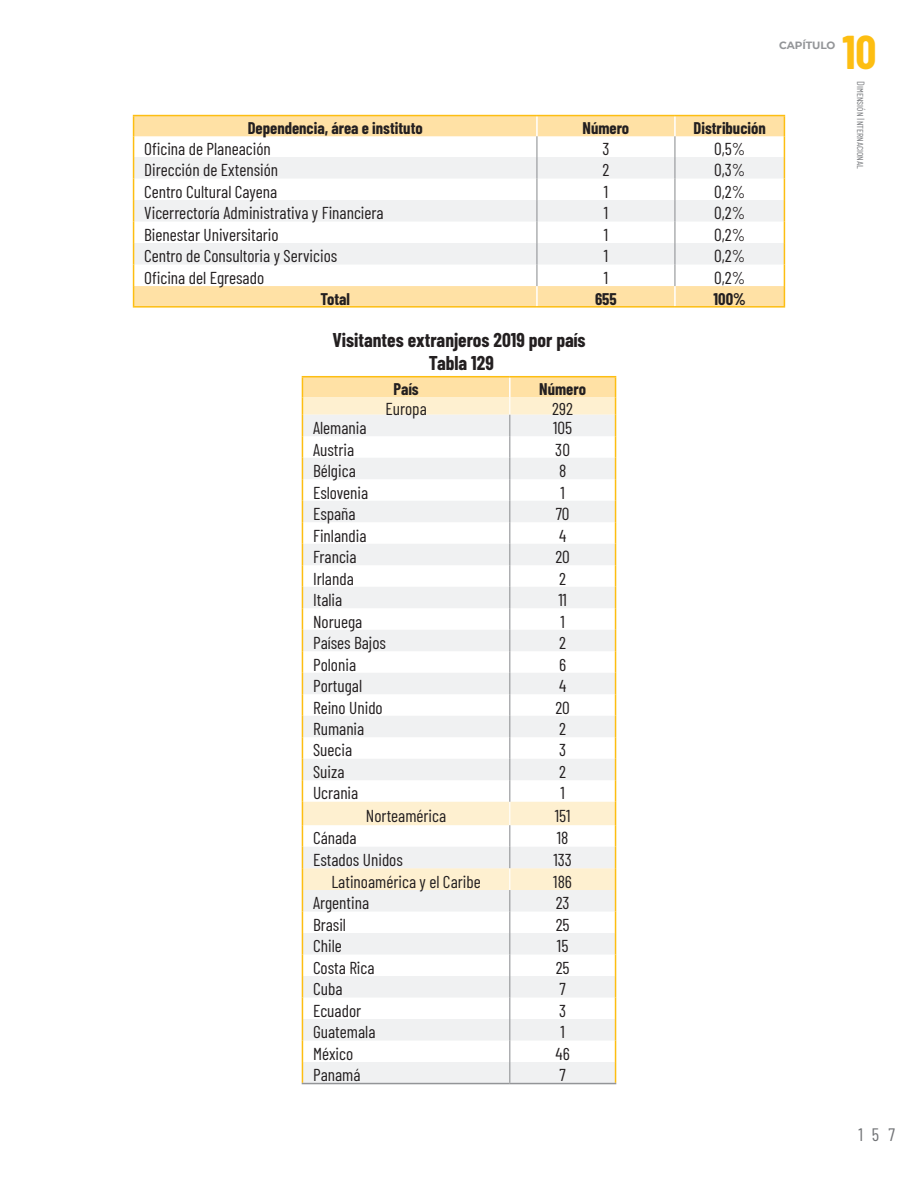
<style>
.page{position:relative;width:918px;height:1188px;background:#fff}
.page>*{position:absolute;margin:0;border:0;box-sizing:border-box;transform-origin:0 0}
.t1{font:700 46.2px "Barlow Condensed";color:#fdbe12}
.t2{font:700 19.5px "Barlow Condensed";color:#231f20}
.t3{font:18px "Barlow Condensed";color:#727477}
.t4{font:17.25px "Barlow Condensed";color:#231f20}
.t5{font:700 16.5px "Barlow Condensed";color:#231f20}
.t6{font:10.5px "Barlow Condensed";color:#808285}
.t7{font:700 10.5px "Montserrat";letter-spacing:-.01em;color:#939598}
</style>
<div class="page">
<svg style="left:134px;top:116px;width:650px;height:190px"></svg>
<svg style="left:134px;top:157px;width:650px;height:108px;fill:#f0f1f2"></svg>
<hr style="left:536px;top:116px;width:2px;height:20px;background:#fff">
<hr style="left:674px;top:116px;width:2px;height:20px;background:#fff">
<hr style="left:536px;top:286px;width:2px;height:20px;background:#fff">
<hr style="left:674px;top:286px;width:2px;height:20px;background:#fff">
<svg style="left:536px;top:136px;width:1px;height:150px"></svg>
<svg style="left:674px;top:136px;width:1px;height:150px"></svg>
<hr style="left:133px;top:115px;width:404px;height:1px;background:#fdbe12">
<hr style="left:537px;top:115px;width:138px;height:1px;background:#fdbe12">
<hr style="left:675px;top:115px;width:110px;height:1px;background:#fdbe12">
<svg style="left:133px;top:116px;width:1px;height:190px"></svg>
<svg style="left:784px;top:116px;width:1px;height:190px"></svg>
<hr style="left:133px;top:306px;width:404px;height:2px;background:#fdbe12">
<hr style="left:537px;top:306px;width:138px;height:2px;background:#fdbe12">
<hr style="left:675px;top:306px;width:110px;height:2px;background:#fdbe12">
<hr style="left:302px;top:376px;width:208px;height:1px;background:#fdbe12">
<hr style="left:510px;top:376px;width:106px;height:1px;background:#fdbe12">
<svg style="left:302px;top:377px;width:314px;height:706px"></svg>
<hr style="left:302px;top:1083px;width:208px;height:1px;background:#939598">
<hr style="left:510px;top:1083px;width:106px;height:1px;background:#939598">
<p class="t5" style="left:248px;top:117px;width:177px">Dependencia, área e instituto</p>
<p class="t5" style="left:583px;top:117px;width:48px">Número</p>
<p class="t5" style="left:694px;top:117px;width:74px">Distribución</p>
<p class="t4" style="left:144px;top:136px;width:128px">Oficina de Planeación</p>
<p class="t4" style="left:602px;top:136px;width:9px">3</p>
<p class="t4" style="left:714px;top:136px;width:33px">0,5%</p>
<p class="t4" style="left:144px;top:158px;width:136px">Dirección de Extensión</p>
<p class="t4" style="left:602px;top:158px;width:8px">2</p>
<p class="t4" style="left:714px;top:158px;width:33px">0,3%</p>
<p class="t4" style="left:144px;top:179px;width:135px">Centro Cultural Cayena</p>
<p class="t4" style="left:604px;top:179px;width:6px">1</p>
<p class="t4" style="left:714px;top:179px;width:33px">0,2%</p>
<p class="t4" style="left:144px;top:201px;width:241px">Vicerrectoría Administrativa y Financiera</p>
<p class="t4" style="left:604px;top:201px;width:6px">1</p>
<p class="t4" style="left:714px;top:201px;width:33px">0,2%</p>
<p class="t4" style="left:144px;top:222px;width:136px">Bienestar Universitario</p>
<p class="t4" style="left:604px;top:222px;width:6px">1</p>
<p class="t4" style="left:714px;top:222px;width:33px">0,2%</p>
<p class="t4" style="left:144px;top:244px;width:195px">Centro de Consultoria y Servicios</p>
<p class="t4" style="left:604px;top:244px;width:6px">1</p>
<p class="t4" style="left:714px;top:244px;width:33px">0,2%</p>
<p class="t4" style="left:144px;top:265px;width:122px">Oficina del Egresado</p>
<p class="t4" style="left:604px;top:265px;width:6px">1</p>
<p class="t4" style="left:714px;top:265px;width:33px">0,2%</p>
<p class="t5" style="left:321px;top:287px;width:31px">Total</p>
<p class="t5" style="left:595px;top:287px;width:23px">655</p>
<p class="t5" style="left:714px;top:287px;width:34px">100%</p>
<p class="t2" style="left:332px;top:326px;width:255px">Visitantes extranjeros 2019 por país</p>
<p class="t5" style="left:394px;top:378px;width:26px">País</p>
<p class="t5" style="left:539px;top:378px;width:48px">Número</p>
<p class="t4" style="left:385px;top:396px;width:43px">Europa</p>
<p class="t4" style="left:552px;top:396px;width:22px">292</p>
<p class="t4" style="left:313px;top:416px;width:55px">Alemania</p>
<p class="t4" style="left:553px;top:416px;width:21px">105</p>
<p class="t4" style="left:313px;top:437px;width:43px">Austria</p>
<p class="t4" style="left:555px;top:437px;width:16px">30</p>
<p class="t4" style="left:313px;top:459px;width:44px">Bélgica</p>
<p class="t4" style="left:559px;top:459px;width:9px">8</p>
<p class="t4" style="left:313px;top:480px;width:57px">Eslovenia</p>
<p class="t4" style="left:560px;top:480px;width:6px">1</p>
<p class="t4" style="left:313px;top:502px;width:44px">España</p>
<p class="t4" style="left:556px;top:502px;width:15px">70</p>
<p class="t4" style="left:313px;top:523px;width:55px">Finlandia</p>
<p class="t4" style="left:559px;top:523px;width:9px">4</p>
<p class="t4" style="left:313px;top:545px;width:45px">Francia</p>
<p class="t4" style="left:555px;top:545px;width:16px">20</p>
<p class="t4" style="left:313px;top:566px;width:42px">Irlanda</p>
<p class="t4" style="left:559px;top:566px;width:8px">2</p>
<p class="t4" style="left:313px;top:588px;width:31px">Italia</p>
<p class="t4" style="left:558px;top:588px;width:10px">11</p>
<p class="t4" style="left:313px;top:609px;width:51px">Noruega</p>
<p class="t4" style="left:560px;top:609px;width:6px">1</p>
<p class="t4" style="left:313px;top:631px;width:74px">Países Bajos</p>
<p class="t4" style="left:559px;top:631px;width:8px">2</p>
<p class="t4" style="left:313px;top:652px;width:45px">Polonia</p>
<p class="t4" style="left:559px;top:652px;width:9px">6</p>
<p class="t4" style="left:313px;top:673px;width:51px">Portugal</p>
<p class="t4" style="left:559px;top:673px;width:9px">4</p>
<p class="t4" style="left:313px;top:695px;width:71px">Reino Unido</p>
<p class="t4" style="left:555px;top:695px;width:16px">20</p>
<p class="t4" style="left:313px;top:716px;width:53px">Rumania</p>
<p class="t4" style="left:559px;top:716px;width:8px">2</p>
<p class="t4" style="left:313px;top:738px;width:41px">Suecia</p>
<p class="t4" style="left:559px;top:738px;width:9px">3</p>
<p class="t4" style="left:313px;top:759px;width:33px">Suiza</p>
<p class="t4" style="left:559px;top:759px;width:8px">2</p>
<p class="t4" style="left:313px;top:781px;width:47px">Ucrania</p>
<p class="t4" style="left:560px;top:781px;width:6px">1</p>
<p class="t4" style="left:366px;top:803px;width:82px">Norteamérica</p>
<p class="t4" style="left:555px;top:803px;width:17px">151</p>
<p class="t4" style="left:313px;top:826px;width:45px">Cánada</p>
<p class="t4" style="left:557px;top:826px;width:13px">18</p>
<p class="t4" style="left:313px;top:847px;width:91px">Estados Unidos</p>
<p class="t4" style="left:553px;top:847px;width:20px">133</p>
<p class="t4" style="left:331px;top:869px;width:151px">Latinoamérica y el Caribe</p>
<p class="t4" style="left:553px;top:869px;width:20px">186</p>
<p class="t4" style="left:313px;top:891px;width:58px">Argentina</p>
<p class="t4" style="left:556px;top:891px;width:15px">23</p>
<p class="t4" style="left:313px;top:912px;width:35px">Brasil</p>
<p class="t4" style="left:556px;top:912px;width:15px">25</p>
<p class="t4" style="left:313px;top:934px;width:30px">Chile</p>
<p class="t4" style="left:557px;top:934px;width:13px">15</p>
<p class="t4" style="left:313px;top:955px;width:63px">Costa Rica</p>
<p class="t4" style="left:556px;top:955px;width:15px">25</p>
<p class="t4" style="left:313px;top:977px;width:31px">Cuba</p>
<p class="t4" style="left:560px;top:977px;width:8px">7</p>
<p class="t4" style="left:313px;top:998px;width:50px">Ecuador</p>
<p class="t4" style="left:559px;top:998px;width:9px">3</p>
<p class="t4" style="left:313px;top:1020px;width:64px">Guatemala</p>
<p class="t4" style="left:560px;top:1020px;width:6px">1</p>
<p class="t4" style="left:313px;top:1041px;width:42px">México</p>
<p class="t4" style="left:556px;top:1041px;width:16px">46</p>
<p class="t4" style="left:313px;top:1063px;width:49px">Panamá</p>
<p class="t4" style="left:560px;top:1063px;width:8px">7</p>
<p class="t2" style="left:429px;top:349px;width:66px">Tabla 129</p>
<p class="t7" style="left:779px;top:38px;width:58px">CAPÍTULO</p>
<h1 class="t1" style="left:843px;top:20px;width:36px">10</h1>
<p class="t6" style="left:868px;top:81px;width:89px;rotate:90deg">Dimensión Internacional</p>
<p class="t3" style="left:858px;top:1121px;width:38px">157</p>
</div>
